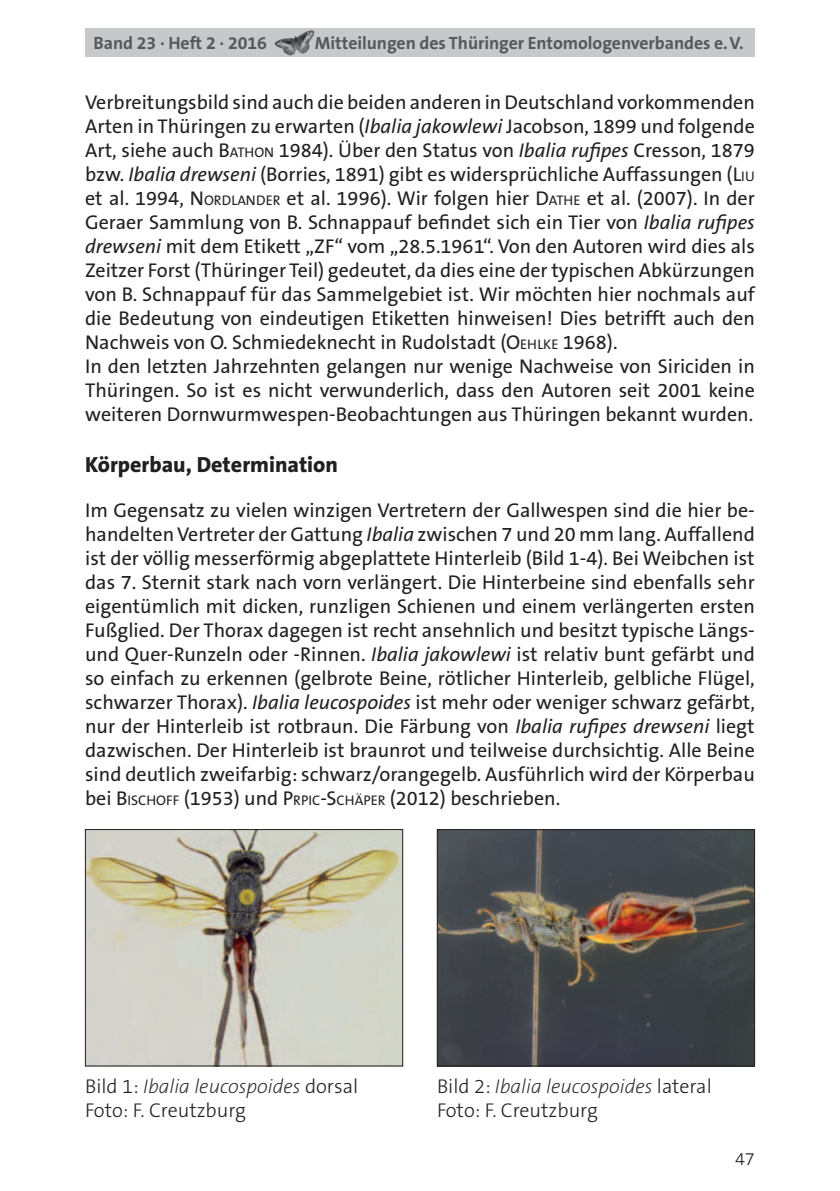
<style>
.page{position:relative;width:840px;height:1191px;background:#fff}
.page>*{position:absolute;margin:0;border:0;box-sizing:border-box;transform-origin:0 0}
.t1{font:800 22px "The Sans B8";color:#231f20}
.t2{font:20px/24px "The Sans B5 Plain";color:#231f20}
.t3{font:italic 200 20px "The Sans B2";color:#231f20}
.t4{font:300 20px "The Sans B3";color:#231f20}
.t5{font:300 18px "The Sans B3";color:#231f20}
.t6{font:700 17.8px "The Sans B7";letter-spacing:-.005em;color:#57585a}
.s1{font-style:italic}
.s2{font-size:14px}
.s3{font-family:"The Sans B3";font-weight:300;font-style:normal}
</style>
<div class="page">
<div style="left:85px;top:28px;width:669px;height:29px;background:#c7c8ca"></div>
<img style="left:87px;top:831px;width:314px;height:233px">
<div style="left:85px;top:829px;width:318px;height:237px;border:1px solid #231f20"></div>
<img style="left:439px;top:831px;width:313px;height:233px">
<div style="left:437px;top:829px;width:317px;height:237px;border:1px solid #231f20"></div>
<p class="t6" style="left:94px;top:35px;width:175px">Band 23 · Heft 2 · 2016</p>
<p class="t6" style="left:314px;top:35px;width:430px">Mitteilungen des Thüringer Entomologenverbandes e. V.</p>
<p class="t2" style="left:85px;top:92px;width:671px">Verbreitungsbild sind auch die beiden anderen in Deutschland vorkommenden Arten in Thüringen zu erwarten (<span class="s1">Ibalia jakowlewi</span> Jacobson, 1899 und folgende Art, siehe auch B<span class="s2">ATHON</span> 1984). Über den Status von <span class="s1">Ibalia rufipes</span> Cresson, 1879 bzw. <span class="s1">Ibalia drewseni</span> (Borries, 1891) gibt es widersprüchliche Auffassungen (L<span class="s2">IU </span>et al. 1994, N<span class="s2">ORDLANDER</span> et al. 1996). Wir folgen hier D<span class="s2">ATHE</span> et al. (2007). In der Geraer Sammlung von B. Schnappauf befindet sich ein Tier von <span class="s1">Ibalia rufipes drewseni</span> mit dem Etikett „ZF“ vom „28.5.1961“. Von den Autoren wird dies als Zeitzer Forst (Thüringer Teil) gedeutet, da dies eine der typischen Abkürzungen von B. Schnappauf für das Sammelgebiet ist. Wir möchten hier nochmals auf die Bedeutung von eindeutigen Etiketten hinweisen! Dies betrifft auch den Nachweis von O. Schmiedeknecht in Rudolstadt (O<span class="s2">EHLKE</span> 1968).<br>In den letzten Jahrzehnten gelangen nur wenige Nachweise von Siriciden in Thüringen. So ist es nicht verwunderlich, dass den Autoren seit 2001 keine weiteren Dornwurmwespen-Beobachtungen aus Thüringen bekannt wurden.</p>
<p class="t1" style="left:85px;top:454px;width:254px">Körperbau, Determination</p>
<p class="t2" style="left:85px;top:500px;width:671px;text-align:justify">Im Gegensatz zu vielen winzigen Vertretern der Gallwespen sind die hier be&shy;handelten Vertreter der Gattung <span class="s1">Ibalia</span> zwischen 7 und 20 mm lang. Auffallend ist der völlig messerförmig abgeplattete Hinterleib (Bild 1-4). Bei Weibchen ist das 7. Sternit stark nach vorn verlängert. Die Hinterbeine sind ebenfalls sehr eigentümlich mit dicken, runzligen Schienen und einem verlängerten ersten Fußglied. Der Thorax dagegen ist recht ansehnlich und besitzt typische Längs&shy;und Quer-Runzeln oder -Rinnen. <span class="s1">Ibalia jakowlewi</span> ist relativ bunt gefärbt und so einfach zu erkennen (gelbrote Beine, rötlicher Hinterleib, gelbliche Flügel, schwarzer Thorax). <span class="s1">Ibalia leucospoides</span> ist mehr oder weniger schwarz gefärbt, nur der Hinterleib ist rotbraun. Die Färbung von <span class="s1">Ibalia rufipes drewseni</span> liegt dazwischen. Der Hinterleib ist braunrot und teilweise durchsichtig. Alle Beine sind deutlich zweifarbig: schwarz/orangegelb. Ausführlich wird der Körperbau bei B<span class="s2">ISCHOFF</span> (1953) und P<span class="s2">RPIC</span>-S<span class="s2">CHÄPER</span> (2012) beschrieben.</p>
<p class="t3" style="left:85px;top:1077px;width:274px"><span class="s3">Bild 1:</span> Ibalia leucospoides <span class="s3">dorsal</span></p>
<p class="t4" style="left:85px;top:1101px;width:162px">Foto: F. Creutzburg</p>
<p class="t3" style="left:437px;top:1078px;width:276px"><span class="s3">Bild 2:</span> Ibalia leucospoides <span class="s3">lateral</span></p>
<p class="t4" style="left:437px;top:1102px;width:162px">Foto: F. Creutzburg</p>
<p class="t5" style="left:734px;top:1151px;width:21px">47</p>
</div>
